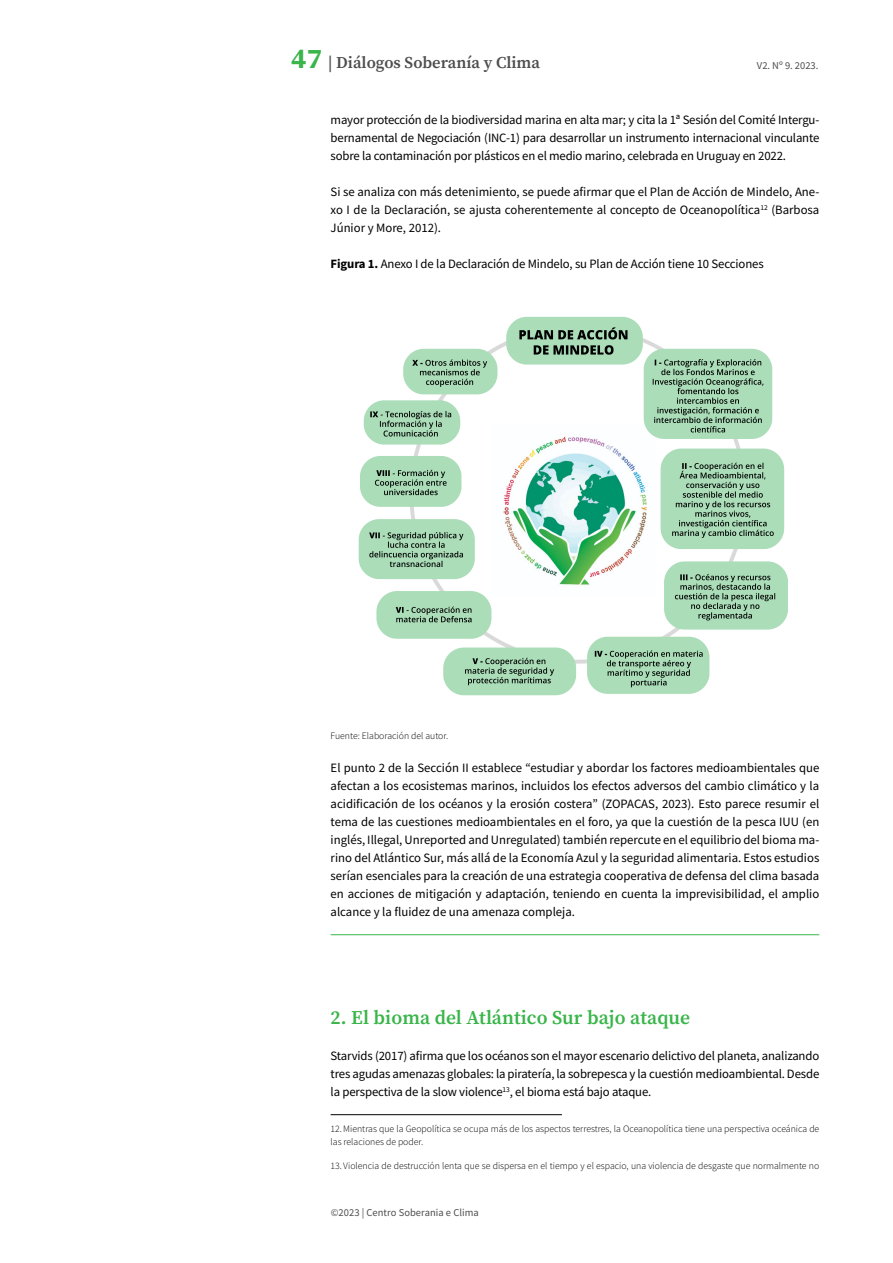
<style>
.page{position:relative;width:893px;height:1263px;background:#fff}
.page>*{position:absolute;margin:0;border:0;box-sizing:border-box;transform-origin:0 0}
.t1{font:600 19.5px "Source Serif Pro";letter-spacing:.005em;color:#39b54a}
.t2{font:600 16.5px "Source Serif Pro";color:#4d4d4d}
.t3{font:12.75px/18px "Source Sans Pro";letter-spacing:-.01em;color:#000;text-align:justify}
.t4{font:10.5px "Source Sans Pro";letter-spacing:.005em;color:#4d4d4d}
.t5{font:300 9.75px/13.5px "Source Sans Pro";color:#000}
.s1{font-weight:700;font-size:28.5px;color:#39b54a}
.s2{font-weight:700}
</style>
<div class="page">
<hr style="left:331px;top:1114px;width:231px;height:1px;background:#000">
<img style="left:358px;top:316px;width:430px;height:380px">
<hr style="left:331px;top:934px;width:488px;height:1px;background:#39b54a">
<p class="t2" style="left:291px;top:52px;width:250px"><span class="s1">47</span> | Diálogos Soberanía y Clima</p>
<p class="t4" style="left:757px;top:58px;width:63px">V2. Nº 9. 2023.</p>
<p class="t3" style="left:331px;top:111px;width:490px">mayor protección de la biodiversidad marina en alta mar; y cita la 1ª Sesión del Comité Intergu&shy;bernamental de Negociación (INC-1) para desarrollar un instrumento internacional vinculante sobre la contaminación por plásticos en el medio marino, celebrada en Uruguay en 2022.</p>
<p class="t3" style="left:331px;top:183px;width:490px">Si se analiza con más detenimiento, se puede afirmar que el Plan de Acción de Mindelo, Ane&shy;xo I de la Declaración, se ajusta coherentemente al concepto de Oceanopolítica<sup>12</sup> (Barbosa Júnior y More, 2012).</p>
<p class="t3" style="left:331px;top:255px;width:435px"><span class="s2">Figura 1.</span> Anexo I de la Declaración de Mindelo, su Plan de Acción tiene 10 Secciones</p>
<p class="t5" style="left:331px;top:729px;width:119px">Fuente: Elaboración del autor.</p>
<p class="t3" style="left:331px;top:759px;width:490px">El punto 2 de la Sección II establece “estudiar y abordar los factores medioambientales que afectan a los ecosistemas marinos, incluidos los efectos adversos del cambio climático y la acidificación de los océanos y la erosión costera” (ZOPACAS, 2023). Esto parece resumir el tema de las cuestiones medioambientales en el foro, ya que la cuestión de la pesca IUU (en inglés, Illegal, Unreported and Unregulated) también repercute en el equilibrio del bioma ma&shy;rino del Atlántico Sur, más allá de la Economía Azul y la seguridad alimentaria. Estos estudios serían esenciales para la creación de una estrategia cooperativa de defensa del clima basada en acciones de mitigación y adaptación, teniendo en cuenta la imprevisibilidad, el amplio alcance y la fluidez de una amenaza compleja.</p>
<h1 class="t1" style="left:331px;top:1005px;width:361px">2. El bioma del Atlántico Sur bajo ataque</h1>
<p class="t3" style="left:331px;top:1047px;width:490px">Starvids (2017) afirma que los océanos son el mayor escenario delictivo del planeta, analizando tres agudas amenazas globales: la piratería, la sobrepesca y la cuestión medioambiental. Desde la perspectiva de la slow violence<sup>13</sup>, el bioma está bajo ataque.</p>
<p class="t5" style="left:331px;top:1122px;width:490px">12.Mientras que la Geopolítica se ocupa más de los aspectos terrestres, la Oceanopolítica tiene una perspectiva oceánica de las relaciones de poder.</p>
<p class="t5" style="left:331px;top:1158px;width:490px">13. Violencia de destrucción lenta que se dispersa en el tiempo y el espacio, una violencia de desgaste que normalmente no</p>
<p class="t4" style="left:331px;top:1205px;width:150px">©2023 | Centro Soberania e Clima</p>
</div>
